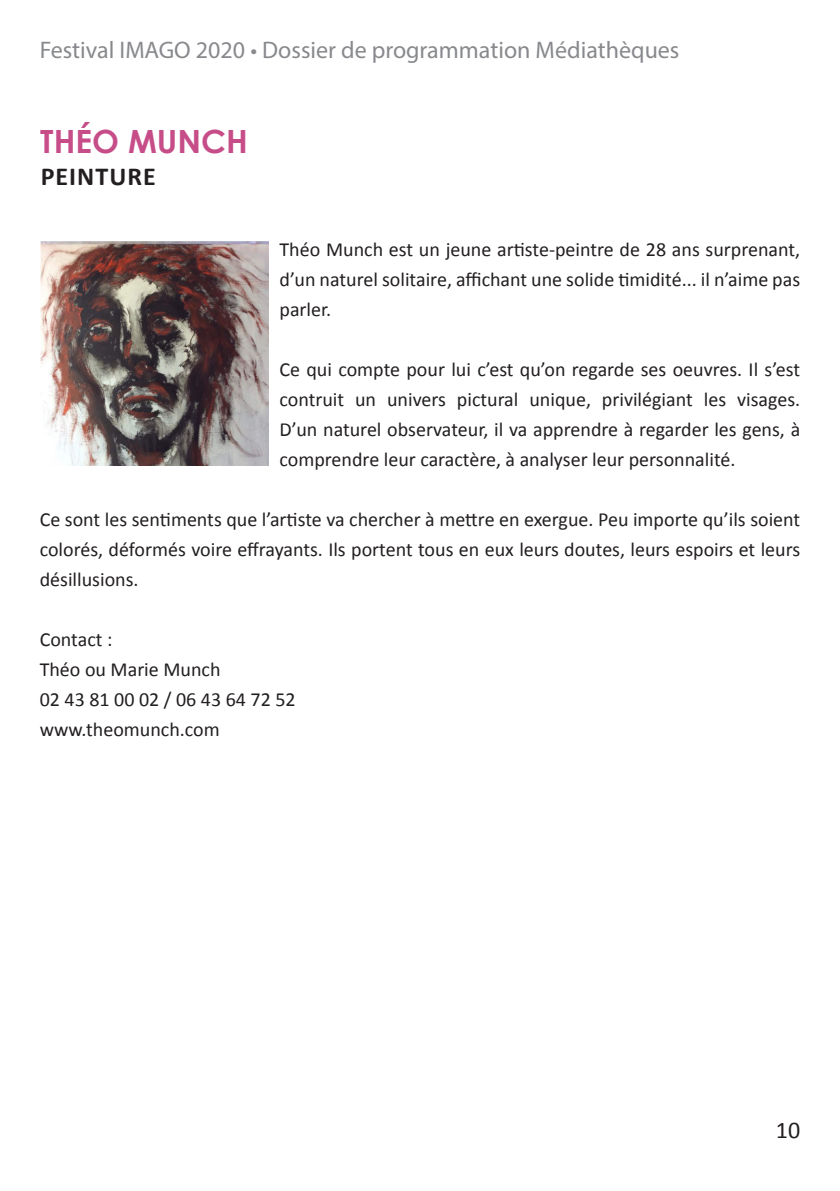
<style>
.page{position:relative;width:840px;height:1191px;background:#fff}
.page>*{position:absolute;margin:0;border:0;box-sizing:border-box;transform-origin:0 0}
.Titres{font:700 32px "Century Gothic";color:#c64d88}
.Domaine{font:700 26px "Calibri";letter-spacing:.04em;color:#231f20}
.t1{font:24px "Myriad Pro";color:#87898c}
.t2{font:24px "Calibri";color:#231f20}
.Contenu{font:20px/30px "Calibri";color:#231f20;text-align:justify}
</style>
<div class="page">
<img style="left:40px;top:241px;width:228px;height:224px">
<p class="t1" style="left:40px;top:35px;width:641px">Festival IMAGO 2020 • Dossier de programmation Médiathèques</p>
<p class="Titres" style="left:40px;top:121px;width:209px">THÉO MUNCH</p>
<p class="Domaine" style="left:41px;top:160px;width:116px">PEINTURE</p>
<p class="Contenu" style="left:279px;top:234px;width:522px">Théo Munch est un jeune artiste-peintre de 28 ans surprenant, d’un naturel solitaire, affichant une solide timidité... il n’aime pas parler.</p>
<p class="Contenu" style="left:279px;top:354px;width:522px">Ce qui compte pour lui c’est qu’on regarde ses oeuvres. Il s’est contruit un univers pictural unique, privilégiant les visages.<br>D’un naturel observateur, il va apprendre à regarder les gens, à comprendre leur caractère, à analyser leur personnalité.</p>
<p class="Contenu" style="left:40px;top:504px;width:761px">Ce sont les sentiments que l’artiste va chercher à mettre en exergue. Peu importe qu’ils soient colorés, déformés voire effrayants. Ils portent tous en eux leurs doutes, leurs espoirs et leurs désillusions.</p>
<p class="Contenu" style="left:40px;top:624px;width:74px">Contact :</p>
<p class="Contenu" style="left:40px;top:654px;width:182px">Théo ou Marie Munch</p>
<p class="Contenu" style="left:40px;top:684px;width:257px">02 43 81 00 02 / 06 43 64 72 52</p>
<p class="Contenu" style="left:40px;top:714px;width:181px">www.theomunch.com</p>
<p class="t2" style="left:775px;top:1115px;width:26px">10</p>
</div>
